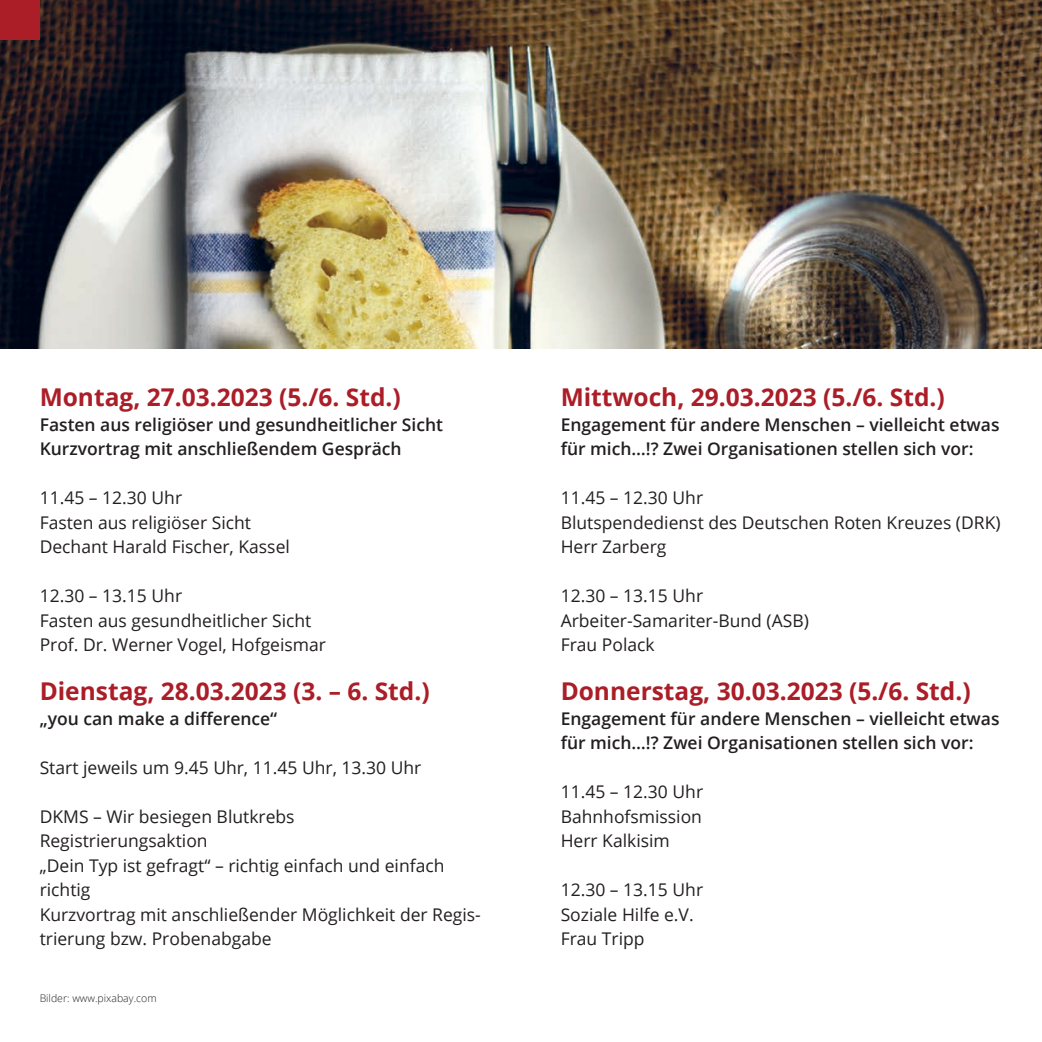
<style>
.page{position:relative;width:1042px;height:1042px;background:#fff}
.page>*{position:absolute;margin:0;border:0;box-sizing:border-box;transform-origin:0 0}
.t1{font:700 24.5px "Open Sans";color:#ab1d27}
.t2{font:17.5px/24.5px "Open Sans";color:#231f20}
.t3{font:600 17.5px/24.5px "Open Sans";color:#231f20}
.t4{font:300 10.5px "Open Sans";color:#231f20}
</style>
<div class="page">
<img style="left:0;top:0;width:1042px;height:348px">
<div style="left:0;top:0;width:40px;height:40px;background:#ab1d27"></div>
<h1 class="t1" style="left:40px;top:380px;width:363px">Montag, 27.03.2023 (5./6. Std.)</h1>
<p class="t3" style="left:40px;top:412px;width:405px">Fasten aus religiöser und gesundheitlicher Sicht<br>Kurzvortrag mit anschließendem Gespräch</p>
<p class="t2" style="left:40px;top:485px;width:252px">11.45 – 12.30 Uhr<br>Fasten aus religiöser Sicht<br>Dechant Harald Fischer, Kassel</p>
<p class="t2" style="left:40px;top:583px;width:288px">12.30 – 13.15 Uhr<br>Fasten aus gesundheitlicher Sicht<br>Prof. Dr. Werner Vogel, Hofgeismar</p>
<h1 class="t1" style="left:40px;top:674px;width:391px">Dienstag, 28.03.2023 (3. – 6. Std.)</h1>
<p class="t3" style="left:40px;top:706px;width:239px">„you can make a difference“</p>
<p class="t2" style="left:40px;top:754px;width:383px">Start jeweils um 9.45 Uhr, 11.45 Uhr, 13.30 Uhr</p>
<p class="t2" style="left:40px;top:803px;width:443px">DKMS – Wir besiegen Blutkrebs<br>Registrierungsaktion<br>„Dein Typ ist gefragt“ – richtig einfach und einfach richtig<br>Kurzvortrag mit anschließender Möglichkeit der Regis&shy;trierung bzw. Probenabgabe</p>
<p class="t4" style="left:40px;top:991px;width:118px">Bilder: www.pixabay.com</p>
<h1 class="t1" style="left:561px;top:380px;width:386px">Mittwoch, 29.03.2023 (5./6. Std.)</h1>
<p class="t3" style="left:561px;top:412px;width:440px">Engagement für andere Menschen – vielleicht etwas für mich…!? Zwei Organisationen stellen sich vor:</p>
<p class="t2" style="left:561px;top:485px;width:441px">11.45 – 12.30 Uhr<br>Blutspendedienst des Deutschen Roten Kreuzes (DRK)<br>Herr Zarberg</p>
<p class="t2" style="left:561px;top:583px;width:250px">12.30 – 13.15 Uhr<br>Arbeiter-Samariter-Bund (ASB)<br>Frau Polack</p>
<h1 class="t1" style="left:561px;top:674px;width:411px">Donnerstag, 30.03.2023 (5./6. Std.)</h1>
<p class="t3" style="left:561px;top:706px;width:440px">Engagement für andere Menschen – vielleicht etwas für mich…!? Zwei Organisationen stellen sich vor:</p>
<p class="t2" style="left:561px;top:779px;width:144px;text-align:justify">11.45 – 12.30 Uhr Bahnhofsmission Herr Kalkisim</p>
<p class="t2" style="left:561px;top:877px;width:144px">12.30 – 13.15 Uhr<br>Soziale Hilfe e.V.<br>Frau Tripp</p>
</div>
